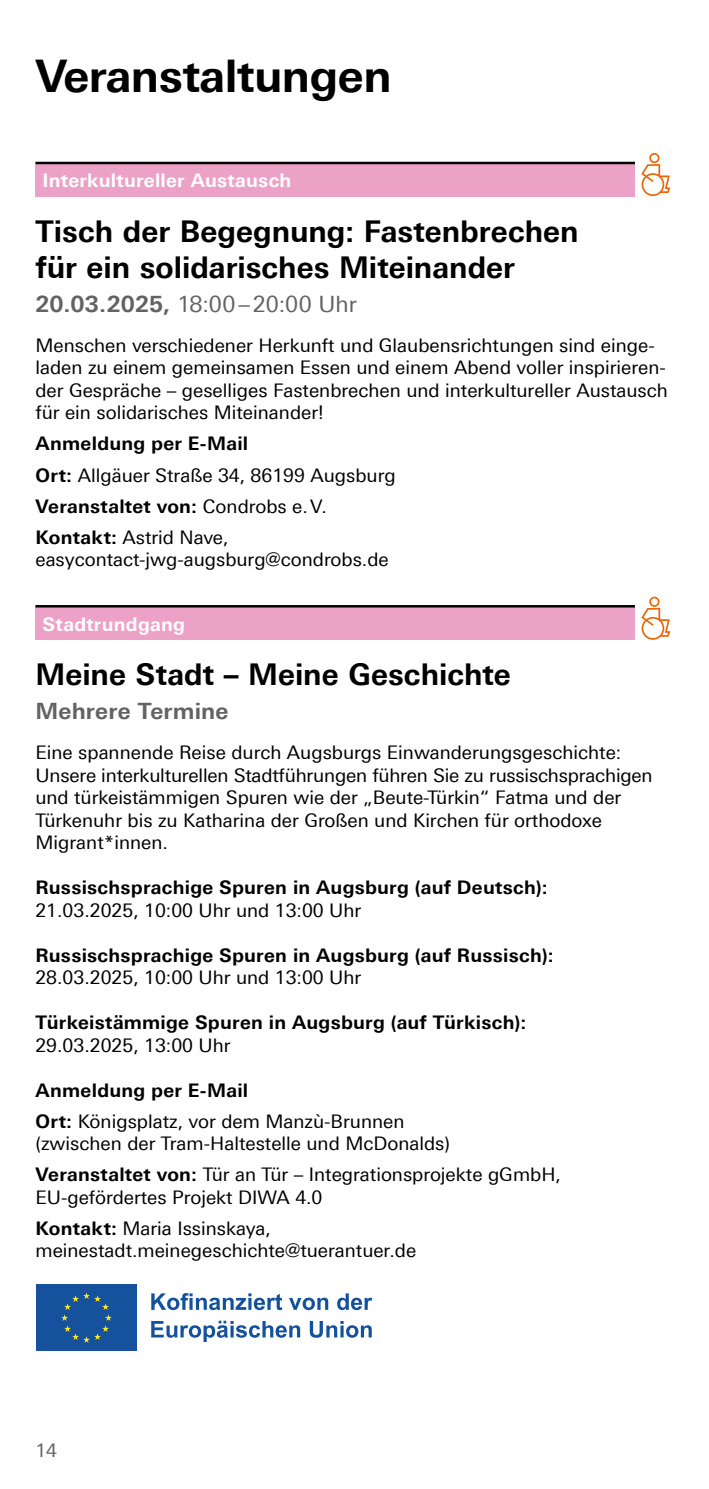
<style>
.page{position:relative;width:709px;height:1489px;background:#fff}
.page>*{position:absolute;margin:0;border:0;box-sizing:border-box;transform-origin:0 0}
.t1{font:700 45px "Univers For Augsburg";letter-spacing:-.01em;color:#000}
.t2{font:700 30px/36px "Univers For Augsburg";color:#000}
.t3{font:22.5px "Univers For Augsburg";color:#646363}
.t4{font:700 22.5px "Univers For Augsburg";letter-spacing:.01em;color:#646363}
.t5{font:18.75px/22.5px "Univers For Augsburg";color:#000}
.t6{font:700 18.75px "Univers For Augsburg";letter-spacing:.015em;color:#000}
.t7{font:700 18.75px "Univers For Augsburg";letter-spacing:.015em;color:#fff}
.t8{font:18.75px "Univers For Augsburg";color:#646363}
.s1{font-weight:700}
</style>
<div class="page">
<div style="left:35px;top:164px;width:638px;height:33px;background:#eca1c7"></div>
<hr style="left:35px;top:162px;width:638px;height:2px;background:#000">
<div style="left:35px;top:607px;width:638px;height:33px;background:#eca1c7"></div>
<hr style="left:35px;top:605px;width:638px;height:2px;background:#000">
<div style="left:36px;top:1284px;width:101px;height:67px;background:#15519c"></div>
<svg style="left:61px;top:1292px;width:51px;height:50px"></svg>
<svg style="left:151px;top:1293px;width:131px;height:16px"></svg>
<svg style="left:289px;top:1297px;width:39px;height:12px"></svg>
<svg style="left:337px;top:1293px;width:35px;height:16px"></svg>
<svg style="left:151px;top:1320px;width:149px;height:21px"></svg>
<svg style="left:310px;top:1321px;width:62px;height:16px"></svg>
<div style="left:635px;top:151px;width:39px;height:47px;background:#fff"></div>
<svg style="left:641px;top:153px;width:29px;height:43px"></svg>
<div style="left:635px;top:594px;width:39px;height:47px;background:#fff"></div>
<svg style="left:641px;top:596px;width:29px;height:43px"></svg>
<h1 class="t1" style="left:35px;top:49px;width:358px">Veranstaltungen</h1>
<p class="t7" style="left:43px;top:169px;width:250px">Interkultureller Austausch</p>
<h2 class="t2" style="left:35px;top:213px;width:545px">Tisch der Begegnung: Fastenbrechen für ein solidarisches Miteinander</h2>
<p class="t3" style="left:35px;top:291px;width:323px"><span class="s1">20.03.2025,</span> 18:00–20:00 Uhr</p>
<p class="t5" style="left:35px;top:334px;width:634px">Menschen verschiedener Herkunft und Glaubensrichtungen sind einge&shy;laden zu einem gemeinsamen Essen und einem Abend voller inspirieren&shy;der Gespräche – geselliges Fastenbrechen und interkultureller Austausch für ein solidarisches Miteinander!</p>
<p class="t5" style="left:35px;top:428px;width:362px;line-height:31px"><span class="s1">Anmeldung per E-Mail<br>Ort:</span> Allgäuer Straße 34, 86199 Augsburg<br><span class="s1">Veranstaltet von:</span> Condrobs e.V.<br><span class="s1">Kontakt:</span> Astrid Nave,</p>
<p class="t5" style="left:35px;top:548px;width:355px">easycontact-jwg-augsburg@condrobs.de</p>
<p class="t7" style="left:43px;top:612px;width:144px">Stadtrundgang</p>
<h2 class="t2" style="left:35px;top:656px;width:477px">Meine Stadt – Meine Geschichte</h2>
<p class="t4" style="left:35px;top:697px;width:194px">Mehrere Termine</p>
<p class="t5" style="left:35px;top:741px;width:618px">Eine spannende Reise durch Augsburgs Einwanderungsgeschichte:<br>Unsere interkulturellen Stadtführungen führen Sie zu russischsprachigen und türkeistämmigen Spuren wie der „Beute-Türkin“ Fatma und der Türkenuhr bis zu Katharina der Großen und Kirchen für orthodoxe Migrant*innen.</p>
<p class="t6" style="left:35px;top:876px;width:513px">Russischsprachige Spuren in Augsburg (auf Deutsch):</p>
<p class="t5" style="left:35px;top:898px;width:327px">21.03.2025, 10:00 Uhr und 13:00 Uhr</p>
<p class="t6" style="left:35px;top:943px;width:519px">Russischsprachige Spuren in Augsburg (auf Russisch):</p>
<p class="t5" style="left:35px;top:966px;width:327px">28.03.2025, 10:00 Uhr und 13:00 Uhr</p>
<p class="t6" style="left:35px;top:1011px;width:492px">Türkeistämmige Spuren in Augsburg (auf Türkisch):</p>
<p class="t5" style="left:35px;top:1033px;width:197px">29.03.2025, 13:00 Uhr</p>
<p class="t5" style="left:35px;top:1074px;width:370px;line-height:31px"><span class="s1">Anmeldung per E-Mail<br>Ort:</span> Königsplatz, vor dem Manzù-Brunnen</p>
<p class="t5" style="left:35px;top:1128px;width:527px;line-height:31px">(zwischen der Tram-Haltestelle und McDonalds)<br><span class="s1">Veranstaltet von:</span> Tür an Tür – Integrationsprojekte gGmbH,</p>
<p class="t5" style="left:35px;top:1181px;width:288px;line-height:31px">EU-gefördertes Projekt DIWA 4.0<br><span class="s1">Kontakt:</span> Maria Issinskaya,</p>
<p class="t5" style="left:35px;top:1239px;width:382px">meinestadt.meinegeschichte@tuerantuer.de</p>
<p class="t8" style="left:35px;top:1439px;width:23px">14</p>
</div>
